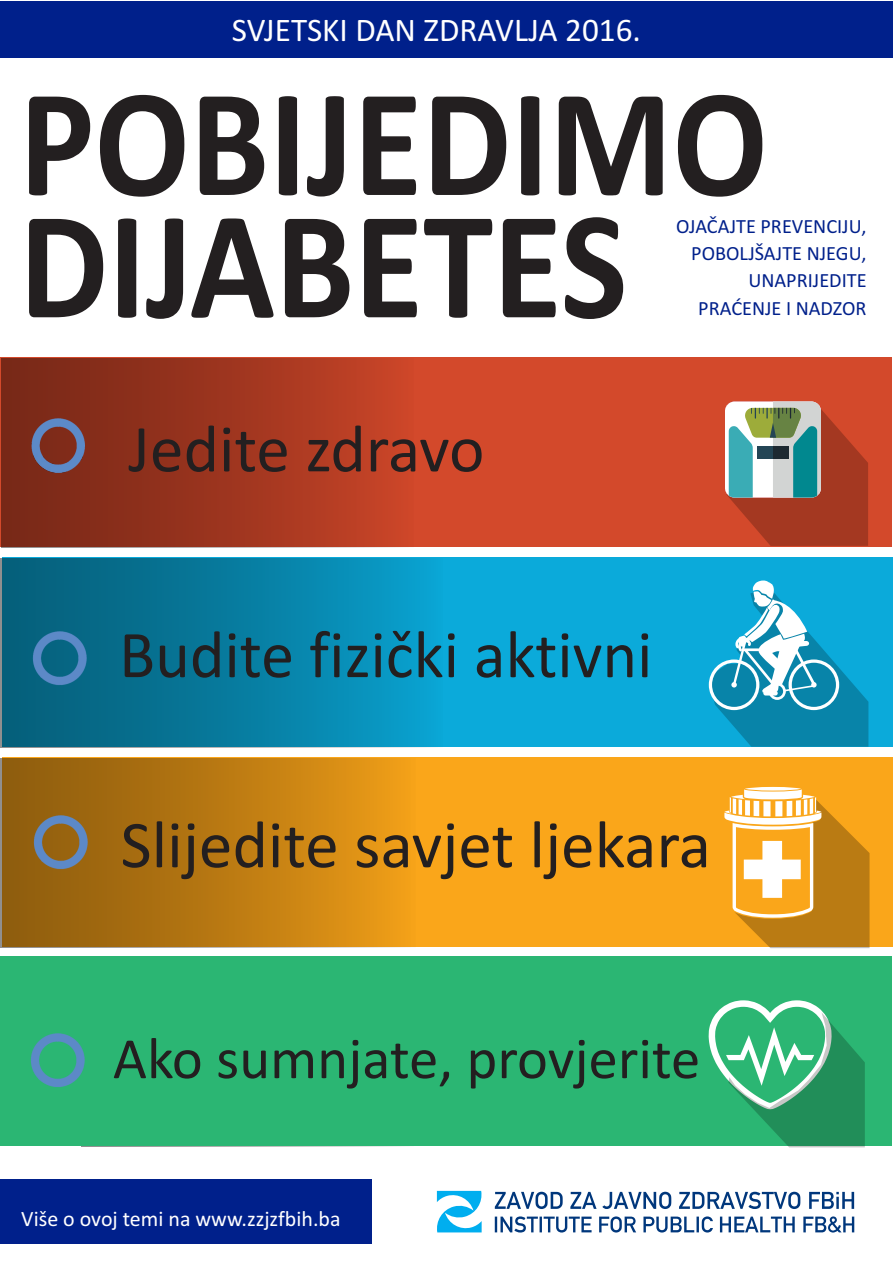
<style>
.page{position:relative;width:893px;height:1263px;background:#fff}
.page>*{position:absolute;margin:0;border:0;box-sizing:border-box;transform-origin:0 0}
.t1{font:700 155.55px/122.3px "Calibri";color:#231f20;scale:.91 1}
.t2{font:67.5px "Calibri";color:#231f20}
.t3{font:58.95px "Calibri";color:#231f20}
.t4{font:33.22px "Calibri";color:#fff}
.t5{font:21.98px "Calibri";color:#fff}
.t6{font:20.25px/27.3px "Calibri";color:#00208b;text-align:right}
</style>
<div class="page">
<div style="left:0;top:1180px;width:372px;height:64px;background:#00208b"></div>
<div style="left:0;top:1px;width:893px;height:57px;background:#00208b"></div>
<svg style="left:495px;top:1192px;width:359px;height:17px"></svg>
<svg style="left:495px;top:1216px;width:359px;height:16px"></svg>
<svg style="left:436px;top:1191px;width:46px;height:41px"></svg>
<div style="left:0;top:357px;width:891px;height:189px;background:#d3492b"></div>
<div style="left:2px;top:358px;width:415px;height:189px;background:linear-gradient(to right,#722616,#c94428)"></div>
<svg style="left:726px;top:401px;width:142px;height:145px;background:#a07361"></svg>
<div style="left:758px;top:446px;width:30px;height:13px;background:#244555"></div>
<div style="left:773px;top:446px;width:15px;height:13px;background:#1d2931"></div>
<img style="left:1px;top:419px;width:126px;height:58px">
<div style="left:2px;top:557px;width:890px;height:190px;background:#0baada"></div>
<div style="left:1px;top:558px;width:445px;height:189px;background:linear-gradient(to right,#055a73,#0aa0ce)"></div>
<svg style="left:709px;top:580px;width:159px;height:167px"></svg>
<img style="left:0;top:631px;width:128px;height:59px">
<div style="left:0;top:957px;width:892px;height:189px;background:#2bb673"></div>
<svg style="left:708px;top:1000px;width:157px;height:147px"></svg>
<img style="left:31px;top:1033px;width:54px;height:54px">
<div style="left:2px;top:758px;width:891px;height:189px;background:#faa61a"></div>
<div style="left:0;top:758px;width:419px;height:190px;background:linear-gradient(to right,#87570d,#ee9d18)"></div>
<svg style="left:724px;top:787px;width:145px;height:161px"></svg>
<img style="left:0;top:815px;width:129px;height:59px">
<h3 class="t4" style="left:232px;top:16px;width:411px">SVJETSKI DAN ZDRAVLJA 2016.</h3>
<h1 class="t1" style="left:19px;top:95px;width:824px">POBIJEDIMO<br>DIJABETES</h1>
<p class="t6" style="left:676px;top:214px;width:192px">OJAČAJTE PREVENCIJU,<br>POBOLJŠAJTE NJEGU,<br>UNAPRIJEDITE<br>PRAĆENJE I NADZOR</p>
<h2 class="t2" style="left:128px;top:421px;width:358px">Jedite zdravo</h2>
<h2 class="t2" style="left:119px;top:626px;width:535px">Budite fizički aktivni</h2>
<h2 class="t2" style="left:121px;top:816px;width:592px">Slijedite savjet ljekara</h2>
<h3 class="t3" style="left:113px;top:1034px;width:589px">Ako sumnjate, provjerite</h3>
<p class="t5" style="left:21px;top:1210px;width:321px">Više o ovoj temi na www.zzjzfbih.ba</p>
</div>
